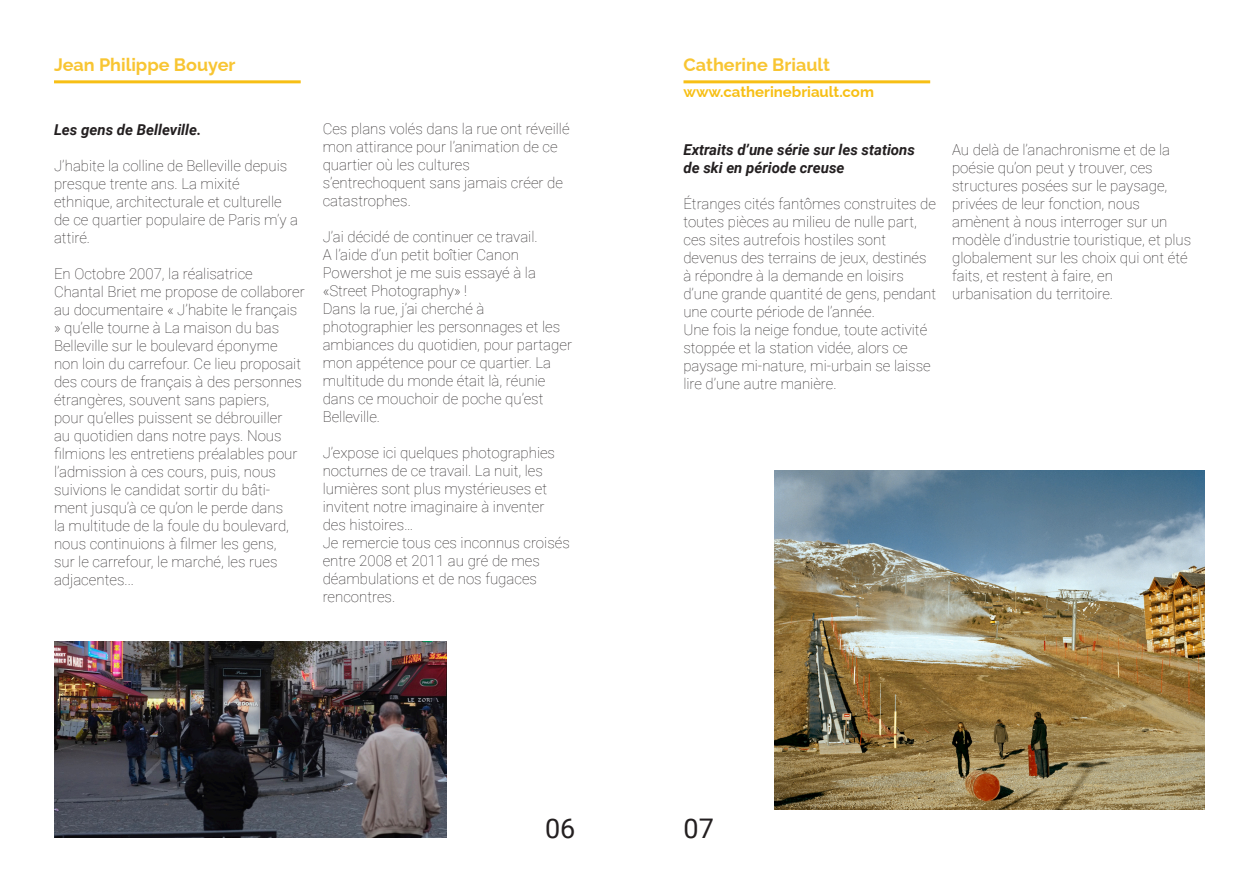
<style>
.page{position:relative;width:1259px;height:893px;background:#fff}
.page>*{position:absolute;margin:0;border:0;box-sizing:border-box;transform-origin:0 0}
.t1{font:27px "Roboto";color:#231f20}
.t2{font:700 18px "Raleway";color:#f8c532}
.t3{font:100 15px/18px "Roboto";color:#231f20}
.t4{font:italic 700 15px "Roboto";color:#231f20}
.t5{font:700 15px "Raleway";color:#f7bf15}
</style>
<div class="page">
<img style="left:54px;top:641px;width:393px;height:197px">
<img style="left:774px;top:471px;width:431px;height:339px">
<hr style="left:683px;top:80px;width:247px;height:3px;background:#f7bf15">
<hr style="left:54px;top:80px;width:247px;height:3px;background:#f7bf15">
<p class="t2" style="left:54px;top:50px;width:183px">Jean Philippe Bouyer</p>
<p class="t2" style="left:683px;top:50px;width:148px">Catherine Briault</p>
<p class="t4" style="left:54px;top:119px;width:149px">Les gens de Belleville.</p>
<p class="t3" style="left:54px;top:156px;width:235px">J’habite la colline de Belleville depuis presque trente ans. La mixité</p>
<p class="t3" style="left:54px;top:192px;width:246px">ethnique, architecturale et culturelle de ce quartier populaire de Paris m’y a attiré.</p>
<p class="t3" style="left:54px;top:264px;width:200px">En Octobre 2007, la réalisatrice</p>
<p class="t3" style="left:54px;top:282px;width:252px">Chantal Briet me propose de collaborer au documentaire « J’habite le français » qu’elle tourne à La maison du bas Belleville sur le boulevard éponyme non loin du carrefour. Ce lieu proposait des cours de français à des personnes étrangères, souvent sans papiers,</p>
<p class="t3" style="left:54px;top:408px;width:245px">pour qu’elles puissent se débrouiller au quotidien dans notre pays. Nous filmions les entretiens préalables pour l’admission à ces cours, puis, nous suivions le candidat sortir du bâti&shy;ment jusqu’à ce qu’on le perde dans la multitude de la foule du boulevard, nous continuions à filmer les gens, sur le carrefour, le marché, les rues adjacentes...</p>
<p class="t3" style="left:323px;top:119px;width:248px">Ces plans volés dans la rue ont réveillé mon attirance pour l’animation de ce quartier où les cultures</p>
<p class="t3" style="left:323px;top:173px;width:242px">s’entrechoquent sans jamais créer de catastrophes.</p>
<p class="t3" style="left:323px;top:227px;width:216px">J’ai décidé de continuer ce travail.</p>
<p class="t3" style="left:323px;top:245px;width:198px">A l’aide d’un petit boîtier Canon</p>
<p class="t3" style="left:323px;top:263px;width:215px">Powershot je me suis essayé à la</p>
<p class="t3" style="left:323px;top:281px;width:146px">«Street Photography» !</p>
<p class="t3" style="left:323px;top:299px;width:163px">Dans la rue, j’ai cherché à</p>
<p class="t3" style="left:323px;top:317px;width:251px">photographier les personnages et les ambiances du quotidien, pour partager mon appétence pour ce quartier. La</p>
<p class="t3" style="left:323px;top:371px;width:224px">multitude du monde était là, réunie dans ce mouchoir de poche qu’est<br>Belleville.</p>
<p class="t3" style="left:323px;top:443px;width:234px">J’expose ici quelques photographies nocturnes de ce travail. La nuit, les lumières sont plus mystérieuses et invitent notre imaginaire à inventer</p>
<p class="t3" style="left:323px;top:515px;width:92px">des histoires…</p>
<p class="t3" style="left:323px;top:533px;width:249px">Je remercie tous ces inconnus croisés entre 2008 et 2011 au gré de mes déambulations et de nos fugaces rencontres.</p>
<p class="t5" style="left:683px;top:80px;width:192px">www.catherinebriault.com</p>
<p class="t4" style="left:683px;top:139px;width:233px">Extraits d’une série sur les stations</p>
<p class="t4" style="left:683px;top:157px;width:163px">de ski en période creuse</p>
<p class="t3" style="left:683px;top:194px;width:254px">Étranges cités fantômes construites de toutes pièces au milieu de nulle part, ces sites autrefois hostiles sont</p>
<p class="t3" style="left:683px;top:248px;width:245px">devenus des terrains de jeux, destinés à répondre à la demande en loisirs</p>
<p class="t3" style="left:683px;top:284px;width:254px">d’une grande quantité de gens, pendant</p>
<p class="t3" style="left:683px;top:302px;width:193px">une courte période de l’année.</p>
<p class="t3" style="left:683px;top:320px;width:245px">Une fois la neige fondue, toute activité</p>
<p class="t3" style="left:683px;top:338px;width:226px">stoppée et la station vidée, alors ce</p>
<p class="t3" style="left:683px;top:356px;width:249px">paysage mi-nature, mi-urbain se laisse</p>
<p class="t3" style="left:683px;top:374px;width:155px">lire d’une autre manière.</p>
<p class="t3" style="left:952px;top:140px;width:220px">Au delà de l’anachronisme et de la</p>
<p class="t3" style="left:952px;top:158px;width:202px">poésie qu’on peut y trouver, ces</p>
<p class="t3" style="left:952px;top:176px;width:217px">structures posées sur le paysage,</p>
<p class="t3" style="left:952px;top:194px;width:189px">privées de leur fonction, nous</p>
<p class="t3" style="left:952px;top:212px;width:217px">amènent à nous interroger sur un</p>
<p class="t3" style="left:952px;top:230px;width:241px">modèle d’industrie touristique, et plus</p>
<p class="t3" style="left:952px;top:248px;width:237px">globalement sur les choix qui ont été</p>
<p class="t3" style="left:952px;top:266px;width:162px">faits, et restent à faire, en</p>
<p class="t3" style="left:952px;top:284px;width:162px">urbanisation du territoire.</p>
<p class="t1" style="left:545px;top:809px;width:32px">06</p>
<p class="t1" style="left:683px;top:809px;width:32px">07</p>
</div>
